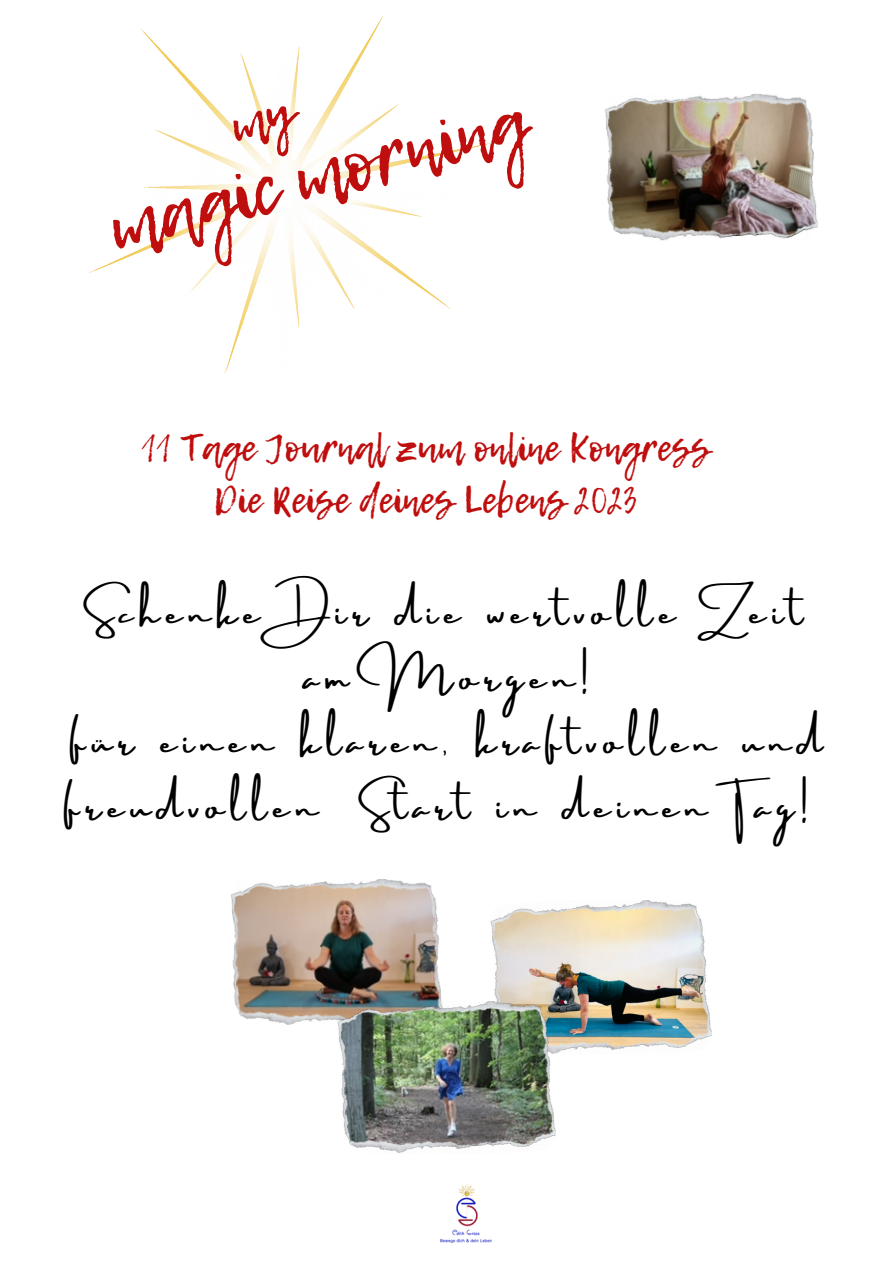
<style>
.page{position:relative;width:893px;height:1264px;background:#fff}
.page>*{position:absolute;margin:0;border:0;box-sizing:border-box;transform-origin:0 0}
.t1{font:72.6px "Lemon Tuesday";color:#bf0e0e}
.t2{font:37.05px "Lemon Tuesday";color:#bf0e0e}
.t3{font:36px/64.5px "Amsterdam Three";letter-spacing:.18em;color:#000}
</style>
<div class="page">
<img style="left:490px;top:900px;width:221px;height:153px">
<img style="left:89px;top:16px;width:402px;height:357px">
<img style="left:605px;top:93px;width:213px;height:148px">
<img style="left:231px;top:879px;width:211px;height:146px">
<img style="left:336px;top:1001px;width:220px;height:152px">
<img style="left:440px;top:1183px;width:52px;height:60px">
<svg style="left:230px;top:101px;width:79px;height:57px"></svg>
<p class="t1" style="left:96px;top:178px;width:431px;rotate:-15deg">magic morning</p>
<p class="t2" style="left:141px;top:420px;width:570px">11 Tage Journal zum online Kongress</p>
<p class="t2" style="left:214px;top:472px;width:425px">Die Reise deines Lebens 2023</p>
<p class="t3" style="left:90px;top:581px;width:713px">Schenke Dir die wertvolle Zeit</p>
<p class="t3" style="left:304px;top:646px;width:285px">am Morgen!</p>
<p class="t3" style="left:64px;top:710px;width:759px">für einen klaren, kraftvollen und freudvollen</p>
<p class="t3" style="left:365px;top:775px;width:444px">Start in deinen Tag!</p>
</div>
